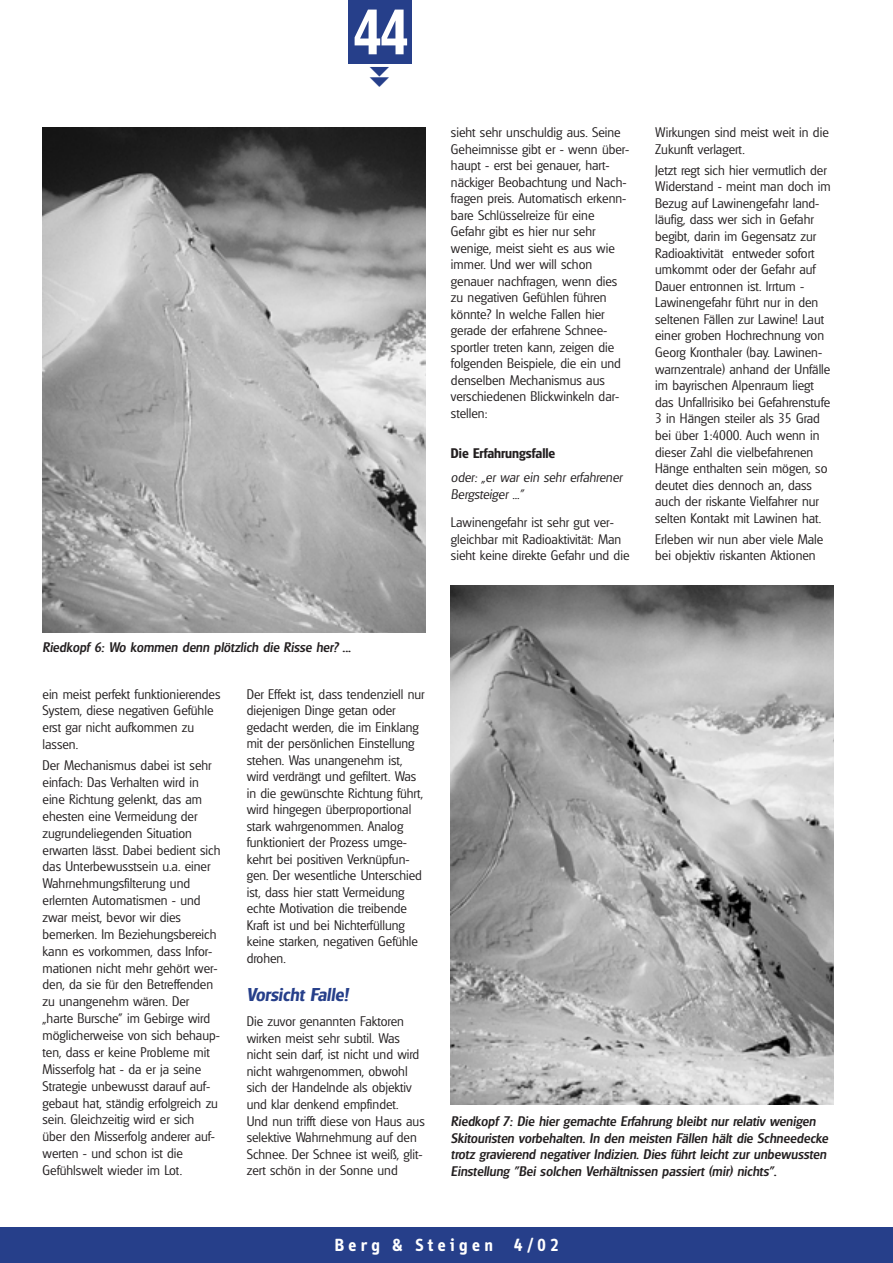
<style>
.page{position:relative;width:893px;height:1263px;background:#fff}
.page>*{position:absolute;margin:0;border:0;box-sizing:border-box;transform-origin:0 0}
.t1{font:54px "Techno";color:#fff}
.t2{font:700 18px "Info";letter-spacing:.245em;color:#fff}
.t3{font:italic 600 18px "Glasgow";color:#263f8a}
.t4{font:300 13.5px/16.5px "Glasgow";color:#231f20}
.t5{font:italic 500 13.5px/16.5px "Glasgow";color:#231f20}
.t6{font:italic 300 13.5px/16.5px "Glasgow";color:#231f20}
.t7{font:600 13.5px "Glasgow";color:#231f20}
</style>
<div class="page">
<div style="left:1px;top:1227px;width:891px;height:35px;background:#263f8a"></div>
<div style="left:348px;top:0;width:64px;height:64px;background:#263f8a"></div>
<img style="left:43px;top:128px;width:382px;height:505px">
<img style="left:451px;top:585px;width:382px;height:520px">
<h1 class="t1" style="left:354px;top:0;width:55px">44</h1>
<p class="t4" style="left:451px;top:125px;width:180px">sieht sehr unschuldig aus. Seine<br>Geheimnisse gibt er - wenn über&shy;haupt - erst bei genauer, hart&shy;näckiger Beobachtung und Nach&shy;fragen preis. Automatisch erkenn&shy;bare Schlüsselreize für eine<br>Gefahr gibt es hier nur sehr wenige, meist sieht es aus wie immer. Und wer will schon genauer nachfragen, wenn dies zu negativen Gefühlen führen könnte? In welche Fallen hier gerade der erfahrene Schnee&shy;sportler treten kann, zeigen die folgenden Beispiele, die ein und denselben Mechanismus aus verschiedenen Blickwinkeln dar&shy;stellen:</p>
<p class="t7" style="left:451px;top:448px;width:106px">Die Erfahrungsfalle</p>
<p class="t6" style="left:451px;top:471px;width:173px">oder: „er war ein sehr erfahrener<br>Bergsteiger ..."</p>
<p class="t4" style="left:451px;top:515px;width:180px">Lawinengefahr ist sehr gut ver&shy;gleichbar mit Radioaktivität: Man sieht keine direkte Gefahr und die</p>
<p class="t4" style="left:655px;top:125px;width:175px">Wirkungen sind meist weit in die<br>Zukunft verlagert.</p>
<p class="t4" style="left:655px;top:163px;width:177px">Jetzt regt sich hier vermutlich der<br>Widerstand - meint man doch im<br>Bezug auf Lawinengefahr land&shy;läufig, dass wer sich in Gefahr begibt, darin im Gegensatz zur<br>Radioaktivität entweder sofort umkommt oder der Gefahr auf<br>Dauer entronnen ist. Irrtum -<br>Lawinengefahr führt nur in den seltenen Fällen zur Lawine! Laut einer groben Hochrechnung von<br>Georg Kronthaler (bay. Lawinen&shy;warnzentrale) anhand der Unfälle im bayrischen Alpenraum liegt das Unfallrisiko bei Gefahrenstufe<br>3 in Hängen steiler als 35 Grad bei über 1:4000. Auch wenn in dieser Zahl die vielbefahrenen<br>Hänge enthalten sein mögen, so deutet dies dennoch an, dass auch der riskante Vielfahrer nur selten Kontakt mit Lawinen hat.</p>
<p class="t4" style="left:655px;top:532px;width:170px">Erleben wir nun aber viele Male bei objektiv riskanten Aktionen</p>
<p class="t5" style="left:43px;top:640px;width:310px">Riedkopf 6: Wo kommen denn plötzlich die Risse her? ...</p>
<p class="t4" style="left:43px;top:687px;width:179px">ein meist perfekt funktionierendes<br>System, diese negativen Gefühle erst gar nicht aufkommen zu lassen.</p>
<p class="t4" style="left:43px;top:758px;width:179px">Der Mechanismus dabei ist sehr einfach: Das Verhalten wird in eine Richtung gelenkt, das am ehesten eine Vermeidung der zugrundeliegenden Situation erwarten lässt. Dabei bedient sich das Unterbewusstsein u.a. einer<br>Wahrnehmungsfilterung und erlernten Automatismen - und zwar meist, bevor wir dies bemerken. Im Beziehungsbereich kann es vorkommen, dass Infor&shy;mationen nicht mehr gehört wer&shy;den, da sie für den Betreffenden zu unangenehm wären. Der „harte Bursche" im Gebirge wird möglicherweise von sich behaup&shy;ten, dass er keine Probleme mit<br>Misserfolg hat - da er ja seine<br>Strategie unbewusst darauf auf&shy;gebaut hat, ständig erfolgreich zu sein. Gleichzeitig wird er sich über den Misserfolg anderer auf&shy;werten - und schon ist die<br>Gefühlswelt wieder im Lot.</p>
<p class="t4" style="left:247px;top:687px;width:179px">Der Effekt ist, dass tendenziell nur diejenigen Dinge getan oder gedacht werden, die im Einklang mit der persönlichen Einstellung stehen. Was unangenehm ist, wird verdrängt und gefiltert. Was in die gewünschte Richtung führt, wird hingegen überproportional stark wahrgenommen. Analog funktioniert der Prozess umge&shy;kehrt bei positiven Verknüpfun&shy;gen. Der wesentliche Unterschied ist, dass hier statt Vermeidung echte Motivation die treibende<br>Kraft ist und bei Nichterfüllung keine starken, negativen Gefühle drohen.</p>
<h2 class="t3" style="left:247px;top:987px;width:103px">Vorsicht Falle!</h2>
<p class="t4" style="left:247px;top:1014px;width:179px">Die zuvor genannten Faktoren wirken meist sehr subtil. Was nicht sein darf, ist nicht und wird nicht wahrgenommen, obwohl sich der Handelnde als objektiv und klar denkend empfindet.<br>Und nun trifft diese von Haus aus selektive Wahrnehmung auf den<br>Schnee. Der Schnee ist weiß, glit&shy;zert schön in der Sonne und</p>
<p class="t5" style="left:451px;top:1114px;width:379px">Riedkopf 7: Die hier gemachte Erfahrung bleibt nur relativ wenigen Skitouristen vorbehalten. In den meisten Fällen hält die Schneedecke trotz gravierend negativer Indizien. Dies führt leicht zur unbewussten Einstellung "Bei solchen Verhältnissen passiert (mir) nichts".</p>
<h2 class="t2" style="left:334px;top:1238px;width:226px">Berg &amp; Steigen 4/02</h2>
</div>
